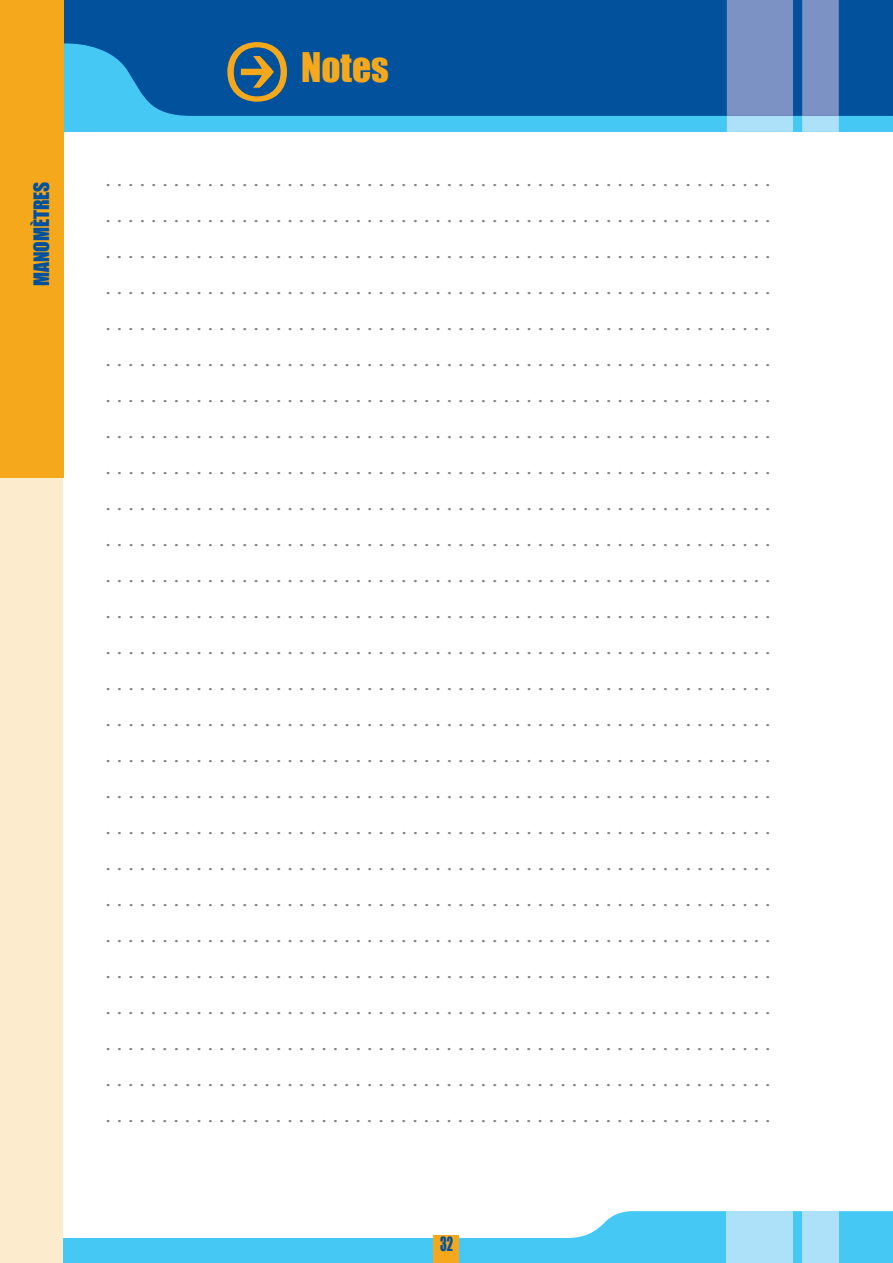
<style>
.page{position:relative;width:893px;height:1263px;background:#fff}
.page>*{position:absolute;margin:0;border:0;box-sizing:border-box;transform-origin:0 0}
.t1{font:37.5px "Impact";color:#f5a81c}
.t2{font:19.5px "Impact";color:#01519c}
.t3{font:18px/36px "Courier";color:#808285;text-align:justify}
.t4{font:18px "Impact";color:#01519c;scale:.7 1}
.s1{font-family:"Bienvenue Picto Beta";font-size:67.5px}
</style>
<div class="page">
<div style="left:0;top:0;width:893px;height:132px;background:#45c8f4"></div>
<div style="left:64px;top:0;width:829px;height:116px;background:#01519c"></div>
<svg style="left:62px;top:1210px;width:831px;height:53px;fill:#45c8f4"></svg>
<svg style="left:727px;top:116px;width:66px;height:16px"></svg>
<div style="left:727px;top:0;width:66px;height:116px;background:#7c91c4"></div>
<svg style="left:802px;top:116px;width:37px;height:16px"></svg>
<div style="left:802px;top:0;width:37px;height:116px;background:#7c91c4"></div>
<div style="left:727px;top:1211px;width:66px;height:52px;background:#ace1f9"></div>
<div style="left:802px;top:1211px;width:37px;height:52px;background:#ace1f9"></div>
<div style="left:0;top:134px;width:62px;height:1129px;background:#fdebcd"></div>
<div style="left:434px;top:1235px;width:25px;height:28px;background:#f5a81c"></div>
<div style="left:0;top:0;width:64px;height:478px;background:#f5a81c"></div>
<h1 class="t1" style="left:226px;top:44px;width:164px"><span class="s1">u</span> Notes</h1>
<p class="t2" style="left:29px;top:286px;width:106px;rotate:-90deg">MANOMÈTRES</p>
<p class="t3" style="left:103px;top:163px;width:672px">........................................................... ........................................................... ........................................................... ........................................................... ........................................................... ........................................................... ........................................................... ........................................................... ........................................................... ........................................................... ........................................................... ........................................................... ........................................................... ........................................................... ........................................................... ........................................................... ........................................................... ........................................................... ........................................................... ........................................................... ........................................................... ........................................................... ........................................................... ........................................................... ........................................................... ........................................................... ...........................................................</p>
<p class="t4" style="left:440px;top:1233px;width:20px">32</p>
</div>
